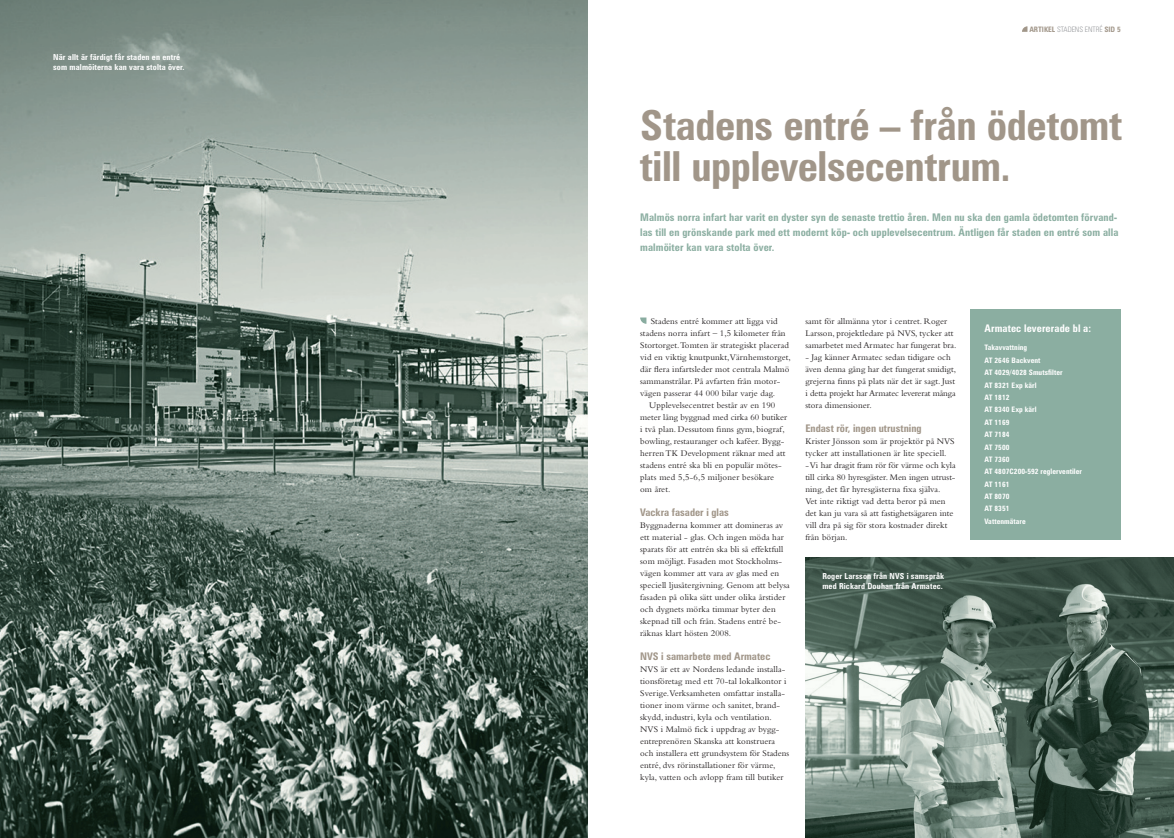
<style>
.page{position:relative;width:1174px;height:838px;background:#fff}
.page>*{position:absolute;margin:0;border:0;box-sizing:border-box;transform-origin:0 0}
.t1{font:700 condensed 41.4px/41.4px "Zurich BT";letter-spacing:-.01em;color:#a19689}
.t2{font:700 condensed 10.5px/15px "Zurich BT";letter-spacing:.01em;color:#8baea1}
.t3{font:700 condensed 10.5px "Zurich BT";color:#a19689}
.t4{font:700 condensed 10.5px "Zurich BT";letter-spacing:.01em;color:#fff}
.t5{font:9px/12px "Bembo";letter-spacing:.01em;color:#231f20}
.t6{font:700 condensed 8.25px/9.8px "Zurich BT";letter-spacing:.015em;color:#fff}
.t7{font:700 condensed 7.5px/12.4px "Zurich BT";letter-spacing:.01em;color:#fff}
.t8{font:300 condensed 7.5px "Zurich BT";color:#999b9e}
.s1{font-weight:700;color:#a19689}
</style>
<div class="page">
<svg style="left:1022px;top:26px;width:5px;height:6px"></svg>
<svg style="left:640px;top:317px;width:6px;height:7px"></svg>
<div style="left:970px;top:309px;width:150px;height:231px;background:#8baea1"></div>
<img style="left:0;top:0;width:587px;height:838px">
<img style="left:805px;top:557px;width:369px;height:281px">
<p class="t6" style="left:53px;top:52px;width:133px">När allt är färdigt får staden en entré som malmöiterna kan vara stolta över.</p>
<p class="t8" style="left:1029px;top:25px;width:93px"><span class="s1">Artikel</span> STADENS ENTRé <span class="s1">sid 5</span></p>
<h1 class="t1" style="left:640px;top:104px;width:483px">Stadens entré – från ödetomt till upplevelsecentrum.</h1>
<p class="t2" style="left:640px;top:210px;width:480px">Malmös norra infart har varit en dyster syn de senaste trettio åren. Men nu ska den gamla ödetomten förvand&shy;las till en grönskande park med ett modernt köp- och upplevelsecentrum. Äntligen får staden en entré som alla malmöiter kan vara stolta över.</p>
<p class="t5" style="left:651px;top:315px;width:128px">Stadens entré kommer att ligga vid</p>
<p class="t5" style="left:640px;top:327px;width:147px">stadens norra infart – 1,5 kilometer från</p>
<p class="t5" style="left:640px;top:339px;width:150px">Stortorget. Tomten är strategiskt placerad</p>
<p class="t5" style="left:640px;top:351px;width:152px">vid en viktig knutpunkt, Värnhemstorget,</p>
<p class="t5" style="left:640px;top:363px;width:151px">där flera infartsleder mot centrala Malmö</p>
<p class="t5" style="left:640px;top:375px;width:141px">sammanstrålar. På avfarten från motor-</p>
<p class="t5" style="left:640px;top:387px;width:137px">vägen passerar 44 000 bilar varje dag.</p>
<p class="t5" style="left:649px;top:399px;width:128px">Upplevelsecentret består av en 190</p>
<p class="t5" style="left:640px;top:411px;width:148px">meter lång byggnad med cirka 60 butiker</p>
<p class="t5" style="left:640px;top:423px;width:146px">i två plan. Dessutom finns gym, biograf,</p>
<p class="t5" style="left:640px;top:435px;width:146px">bowling, restauranger och kaféer. Bygg-</p>
<p class="t5" style="left:640px;top:447px;width:147px">herren TK Development räknar med att</p>
<p class="t5" style="left:640px;top:459px;width:143px">stadens entré ska bli en populär mötes-</p>
<p class="t5" style="left:640px;top:471px;width:136px">plats med 5,5-6,5 miljoner besökare</p>
<p class="t5" style="left:640px;top:483px;width:32px">om året.</p>
<p class="t3" style="left:640px;top:506px;width:90px">Vackra fasader i glas</p>
<p class="t5" style="left:640px;top:519px;width:151px">Byggnaderna kommer att domineras av ett material - glas. Och ingen möda har sparats för att entrén ska bli så effektfull som möjligt. Fasaden mot Stockholms&shy;vägen kommer att vara av glas med en speciell ljusåtergivning. Genom att belysa fasaden på olika sätt under olika årstider och dygnets mörka timmar byter den skepnad till och från. Stadens entré be-- räknas klart hösten 2008.</p>
<p class="t3" style="left:640px;top:650px;width:132px">NVS i samarbete med Armatec</p>
<p class="t5" style="left:640px;top:663px;width:151px">NVS är ett av Nordens ledande installa&shy;tionsföretag med ett 70-tal lokalkontor i Sverige. Verksamheten omfattar installa&shy;tioner inom värme och sanitet, brand&shy;skydd, industri, kyla och ventilation.<br>NVS i Malmö fick i uppdrag av bygg&shy;entreprenören Skanska att konstruera och installera ett grundsystem för Stadens entré, dvs rörinstallationer för värme, kyla, vatten och avlopp fram till butiker</p>
<p class="t5" style="left:805px;top:315px;width:153px">samt för allmänna ytor i centret. Roger<br>Larsson, projektledare på NVS, tycker att samarbetet med Armatec har fungerat bra.</p>
<p class="t5" style="left:805px;top:351px;width:152px">- Jag känner Armatec sedan tidigare och även denna gång har det fungerat smidigt, grejerna finns på plats när det är sagt. Just i detta projekt har Armatec levererat många stora dimensioner.</p>
<p class="t3" style="left:805px;top:422px;width:118px">Endast rör, ingen utrustning</p>
<p class="t5" style="left:805px;top:435px;width:151px">Krister Jönsson som är projektör på NVS tycker att installationen är lite speciell.</p>
<p class="t5" style="left:805px;top:459px;width:152px">- Vi har dragit fram rör för värme och kyla till cirka 80 hyresgäster. Men ingen utrust-- ning, det får hyresgästerna fixa själva.<br>Vet inte riktigt vad detta beror på men det kan ju vara så att fastighetsägaren inte vill dra på sig för stora kostnader direkt från början.</p>
<p class="t6" style="left:822px;top:571px;width:123px">Roger Larsson från NVS i samspråk med Rickard Douhan från Armatec.</p>
<p class="t4" style="left:984px;top:321px;width:108px">Armatec levererade bl a:</p>
<p class="t7" style="left:984px;top:341px;width:99px">Takavvattning<br>AT 2646 Backvent<br>AT 4029/4028 Smutsfilter<br>AT 8321 Exp kärl<br>AT 1812<br>AT 8340 Exp kärl<br>AT 1169<br>AT 7184<br>AT 7500<br>AT 7360<br>AT 4807C200-592 reglerventiler<br>AT 1161<br>AT 8070<br>AT 8351<br>Vattenmätare</p>
</div>
